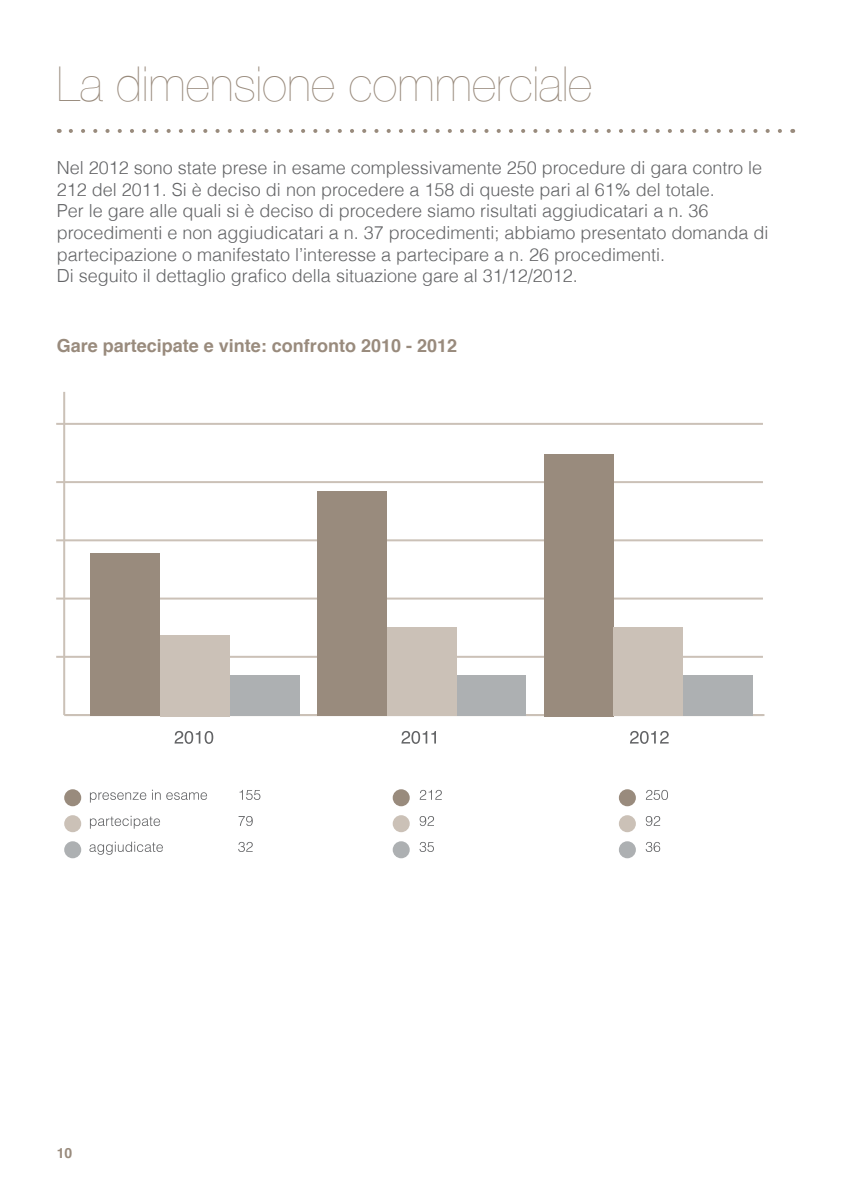
<style>
.page{position:relative;width:851px;height:1191px;background:#fff}
.page>*{position:absolute;margin:0;border:0;box-sizing:border-box;transform-origin:0 0}
.t1{font:200 48px "Helvetica Neue";color:#998b7d}
.t2{font:300 18px/21.6px "Helvetica";color:#636466}
.t3{font:700 18px "Helvetica";color:#998b7d}
.t4{font:700 14px "Helvetica";color:#998b7d}
</style>
<div class="page">
<svg style="left:71px;top:129px;width:711px;height:4px"></svg>
<hr style="left:56px;top:423px;width:706px;height:2px;background:#cbc1b7">
<hr style="left:56px;top:481px;width:706px;height:2px;background:#cbc1b7">
<hr style="left:56px;top:539px;width:706px;height:2px;background:#cbc1b7">
<hr style="left:56px;top:597px;width:706px;height:2px;background:#cbc1b7">
<hr style="left:56px;top:656px;width:706px;height:2px;background:#cbc1b7">
<hr style="left:63px;top:392px;width:2px;height:323px;background:#cbc1b7">
<hr style="left:66px;top:714px;width:698px;height:2px;background:#cbc1b7">
<hr style="left:64px;top:714px;width:698px;height:2px;background:#cbc1b7">
<svg style="left:174px;top:731px;width:39px;height:13px"></svg>
<svg style="left:401px;top:731px;width:35px;height:13px"></svg>
<svg style="left:630px;top:731px;width:38px;height:13px"></svg>
<svg style="left:239px;top:790px;width:21px;height:10px"></svg>
<svg style="left:238px;top:816px;width:15px;height:10px"></svg>
<svg style="left:238px;top:842px;width:15px;height:10px"></svg>
<svg style="left:90px;top:792px;width:56px;height:10px"></svg>
<svg style="left:152px;top:789px;width:55px;height:11px"></svg>
<svg style="left:90px;top:815px;width:70px;height:13px"></svg>
<div style="left:64px;top:789px;width:17px;height:17px;background:#998b7d;border-radius:50%"></div>
<div style="left:64px;top:815px;width:17px;height:17px;background:#cbc1b7;border-radius:50%"></div>
<svg style="left:89px;top:841px;width:74px;height:13px"></svg>
<div style="left:64px;top:841px;width:17px;height:17px;background:#adb0b2;border-radius:50%"></div>
<svg style="left:419px;top:790px;width:23px;height:9px"></svg>
<svg style="left:419px;top:816px;width:15px;height:10px"></svg>
<svg style="left:419px;top:842px;width:15px;height:10px"></svg>
<div style="left:392px;top:789px;width:17px;height:17px;background:#998b7d;border-radius:50%"></div>
<div style="left:392px;top:815px;width:17px;height:17px;background:#cbc1b7;border-radius:50%"></div>
<div style="left:392px;top:841px;width:17px;height:17px;background:#adb0b2;border-radius:50%"></div>
<svg style="left:645px;top:790px;width:23px;height:10px"></svg>
<svg style="left:645px;top:816px;width:15px;height:10px"></svg>
<svg style="left:645px;top:842px;width:15px;height:10px"></svg>
<div style="left:618px;top:789px;width:17px;height:17px;background:#998b7d;border-radius:50%"></div>
<div style="left:618px;top:815px;width:17px;height:17px;background:#cbc1b7;border-radius:50%"></div>
<div style="left:618px;top:841px;width:17px;height:17px;background:#adb0b2;border-radius:50%"></div>
<div style="left:90px;top:553px;width:70px;height:163px;background:#998b7d"></div>
<div style="left:230px;top:675px;width:69px;height:41px;background:#adb0b2"></div>
<div style="left:160px;top:635px;width:70px;height:81px;background:#cbc1b7"></div>
<div style="left:317px;top:491px;width:69px;height:225px;background:#998b7d"></div>
<div style="left:456px;top:675px;width:70px;height:41px;background:#adb0b2"></div>
<div style="left:386px;top:627px;width:70px;height:89px;background:#cbc1b7"></div>
<div style="left:543px;top:454px;width:70px;height:262px;background:#998b7d"></div>
<div style="left:683px;top:675px;width:69px;height:41px;background:#adb0b2"></div>
<div style="left:613px;top:627px;width:70px;height:89px;background:#cbc1b7"></div>
<h1 class="t1" style="left:57px;top:56px;width:537px">La dimensione commerciale</h1>
<p class="t2" style="left:57px;top:159px;width:713px">Nel 2012 sono state prese in esame complessivamente 250 procedure di gara contro le 212 del 2011. Si è deciso di non procedere a 158 di queste pari al 61% del totale.<br>Per le gare alle quali si è deciso di procedere siamo risultati aggiudicatari a n. 36 procedimenti e non aggiudicatari a n. 37 procedimenti; abbiamo presentato domanda di partecipazione o manifestato l’interesse a partecipare a n. 26 procedimenti.<br>Di seguito il dettaglio grafico della situazione gare al 31/12/2012.</p>
<p class="t3" style="left:57px;top:338px;width:402px">Gare partecipate e vinte: confronto 2010 - 2012</p>
<p class="t4" style="left:57px;top:1146px;width:17px">10</p>
</div>
